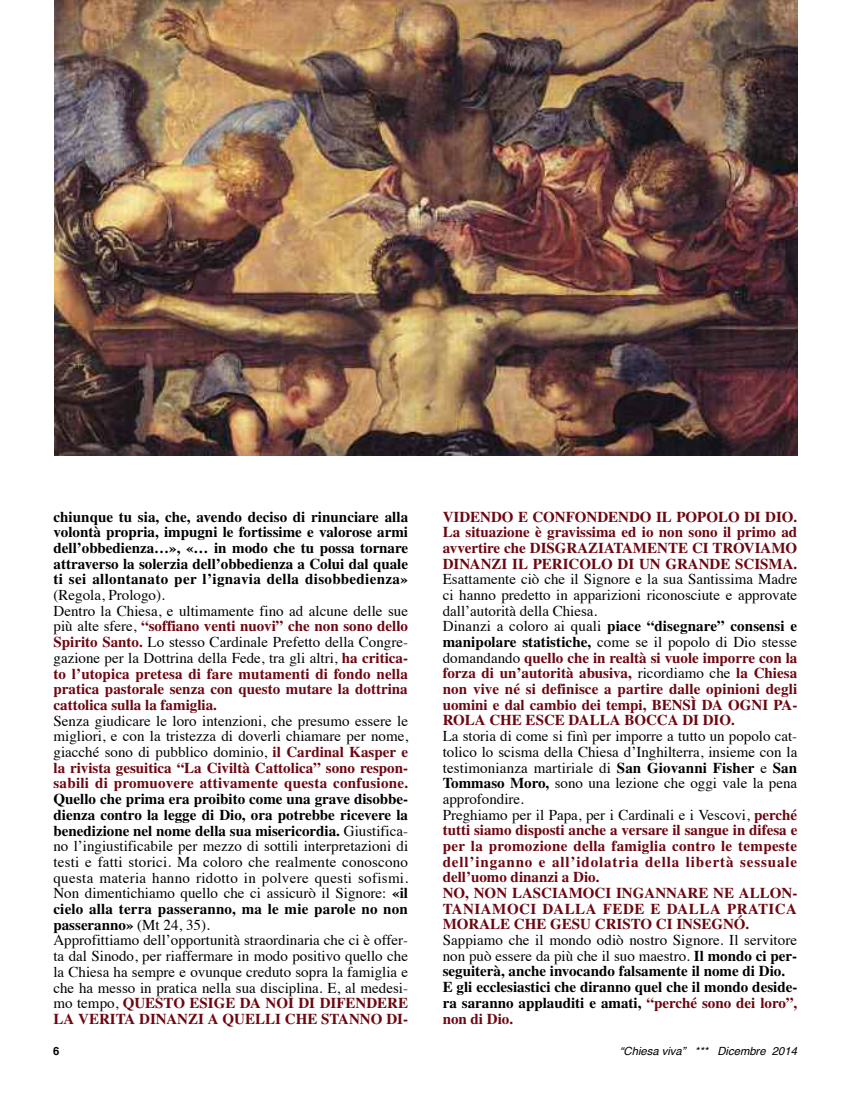
<style>
.page{position:relative;width:851px;height:1117px;background:#fff}
.page>*{position:absolute;margin:0;border:0;box-sizing:border-box;transform-origin:0 0}
.t1{font:15px/15.8px "Times";color:#000}
.t2{font:700 15px/15.6px "Times LT Std";color:#6c0610;text-align:justify}
.t3{font:700 15px/15.8px "Times LT Std";color:#000;text-align:justify}
.t4{font:italic 11.25px "Helvetica";color:#000}
.t5{font:700 11.25px "Helvetica";color:#000}
.s1{font-family:"Times";font-weight:400;color:#000}
.s2{font-family:"Times LT Std";font-weight:700;color:#6c0610}
.s3{font-family:"Times";font-weight:400}
.s4{font-family:"Times LT Std";font-weight:700}
.s5{color:#6c0610}
</style>
<div class="page">
<img style="left:55px;top:0;width:742px;height:455px">
<p class="t3" style="left:53px;top:510px;width:356px">chiunque tu sia, che, avendo deciso di rinunciare alla volontà propria, impugni le fortissime e valorose armi dell’obbedienza…», «… in modo che tu possa tornare attraverso la solerzia dell’obbedienza a Colui dal quale ti sei allontanato per l’ignavia della disobbedienza»</p>
<p class="t1" style="left:53px;top:588px;width:356px">(Regola, Prologo).<br>Dentro la Chiesa, e ultimamente fino ad alcune delle sue</p>
<p class="t2" style="left:53px;top:620px;width:356px"><span class="s1">più alte sfere,</span> “soffiano venti nuovi” che non sono dello</p>
<p class="t1" style="left:53px;top:635px;width:356px"><span class="s2">Spirito Santo.</span> Lo stesso Cardinale Prefetto della Congre&shy;gazione per la Dottrina della Fede, tra gli altri, <span class="s2">ha critica-</span></p>
<p class="t2" style="left:53px;top:667px;width:356px">to l’utopica pretesa di fare mutamenti di fondo nella pratica pastorale senza con questo mutare la dottrina cattolica sulla la famiglia.</p>
<p class="t1" style="left:53px;top:713px;width:356px;text-align:justify">Senza giudicare le loro intenzioni, che presumo essere le migliori, e con la tristezza di doverli chiamare per nome, giacché sono di pubblico dominio, <span class="s2">il Cardinal Kasper e</span></p>
<p class="t2" style="left:53px;top:761px;width:356px">la rivista gesuitica “La Civiltà Cattolica” sono respon&shy;sabili di promuovere attivamente questa confusione.</p>
<p class="t3" style="left:53px;top:792px;width:356px">Quello che prima era proibito come una grave disobbe&shy;dienza contro la legge di Dio, ora potrebbe ricevere la benedizione nel nome della sua misericordia. <span class="s3">Giustifica-</span></p>
<p class="t1" style="left:53px;top:839px;width:356px;text-align:justify">no l’ingiustificabile per mezzo di sottili interpretazioni di testi e fatti storici. Ma coloro che realmente conoscono questa materia hanno ridotto in polvere questi sofismi.<br>Non dimentichiamo quello che ci assicurò il Signore: <span class="s4">«il</span></p>
<p class="t3" style="left:53px;top:902px;width:356px">cielo alla terra passeranno, ma le mie parole no non passeranno» <span class="s3">(Mt 24, 35).</span></p>
<p class="t1" style="left:53px;top:933px;width:356px;text-align:justify">Approfittiamo dell’opportunità straordinaria che ci è offer&shy;ta dal Sinodo, per riaffermare in modo positivo quello che la Chiesa ha sempre e ovunque creduto sopra la famiglia e che ha messo in pratica nella sua disciplina. E, al medesi-</p>
<p class="t2" style="left:53px;top:996px;width:356px"><span class="s1">mo tempo,</span> QUESTO ESIGE DA NOI DI DIFENDERE<br>LA VERITA DINANZI A QUELLI CHE STANNO DI-</p>
<p class="t2" style="left:442px;top:510px;width:356px">VIDENDO E CONFONDENDO IL POPOLO DI DIO.<br>La situazione è gravissima ed io non sono il primo ad avvertire che DISGRAZIATAMENTE CI TROVIAMO DINANZI IL PERICOLO DI UN GRANDE SCISMA.</p>
<p class="t1" style="left:442px;top:572px;width:356px;text-align:justify">Esattamente ciò che il Signore e la sua Santissima Madre ci hanno predetto in apparizioni riconosciute e approvate dall’autorità della Chiesa.</p>
<p class="t3" style="left:442px;top:619px;width:356px"><span class="s3">Dinanzi a coloro ai quali</span> piace “disegnare” consensi e</p>
<p class="t1" style="left:442px;top:635px;width:356px"><span class="s4">manipolare statistiche,</span> come se il popolo di Dio stesse</p>
<p class="t2" style="left:442px;top:651px;width:356px"><span class="s1">domandando</span> quello che in realtà si vuole imporre con la forza di un’autorità abusiva, <span class="s1">ricordiamo che</span> la Chiesa non vive né si definisce a partire dalle opinioni degli uomini e dal cambio dei tempi, BENSÌ DA OGNI PA-ROLA CHE ESCE DALLA BOCCA DI DIO.</p>
<p class="t1" style="left:442px;top:729px;width:356px">La storia di come si finì per imporre a tutto un popolo cat&shy;tolico lo scisma della Chiesa d’Inghilterra, insieme con la testimonianza martiriale di <span class="s4">San Giovanni Fisher</span> e <span class="s4">San Tommaso Moro,</span> sono una lezione che oggi vale la pena approfondire.<br>Preghiamo per il Papa, per i Cardinali e i Vescovi, <span class="s2">perché</span></p>
<p class="t2" style="left:442px;top:823px;width:356px;text-align:left">tutti siamo disposti anche a versare il sangue in difesa e per la promozione della famiglia contro le tempeste dell’inganno e all’idolatria della libertà sessuale dell’uomo dinanzi a Dio.<br>NO, NON LASCIAMOCI INGANNARE NE ALLON-TANIAMOCI DALLA FEDE E DALLA PRATICA MORALE CHE GESU CRISTO CI INSEGNÓ.</p>
<p class="t1" style="left:442px;top:933px;width:356px">Sappiamo che il mondo odiò nostro Signore. Il servitore non può essere da più che il suo maestro. <span class="s4">Il mondo ci per-</span></p>
<p class="t3" style="left:442px;top:964px;width:356px;text-align:left">seguiterà, anche invocando falsamente il nome di Dio.<br>E gli ecclesiastici che diranno quel che il mondo deside&shy;ra saranno applauditi e amati, <span class="s5">“perché sono dei loro”, non di Dio.</span></p>
<p class="t5" style="left:53px;top:1045px;width:8px">6</p>
<p class="t4" style="left:619px;top:1045px;width:178px">“Chiesa viva” *** Dicembre 2014</p>
</div>
